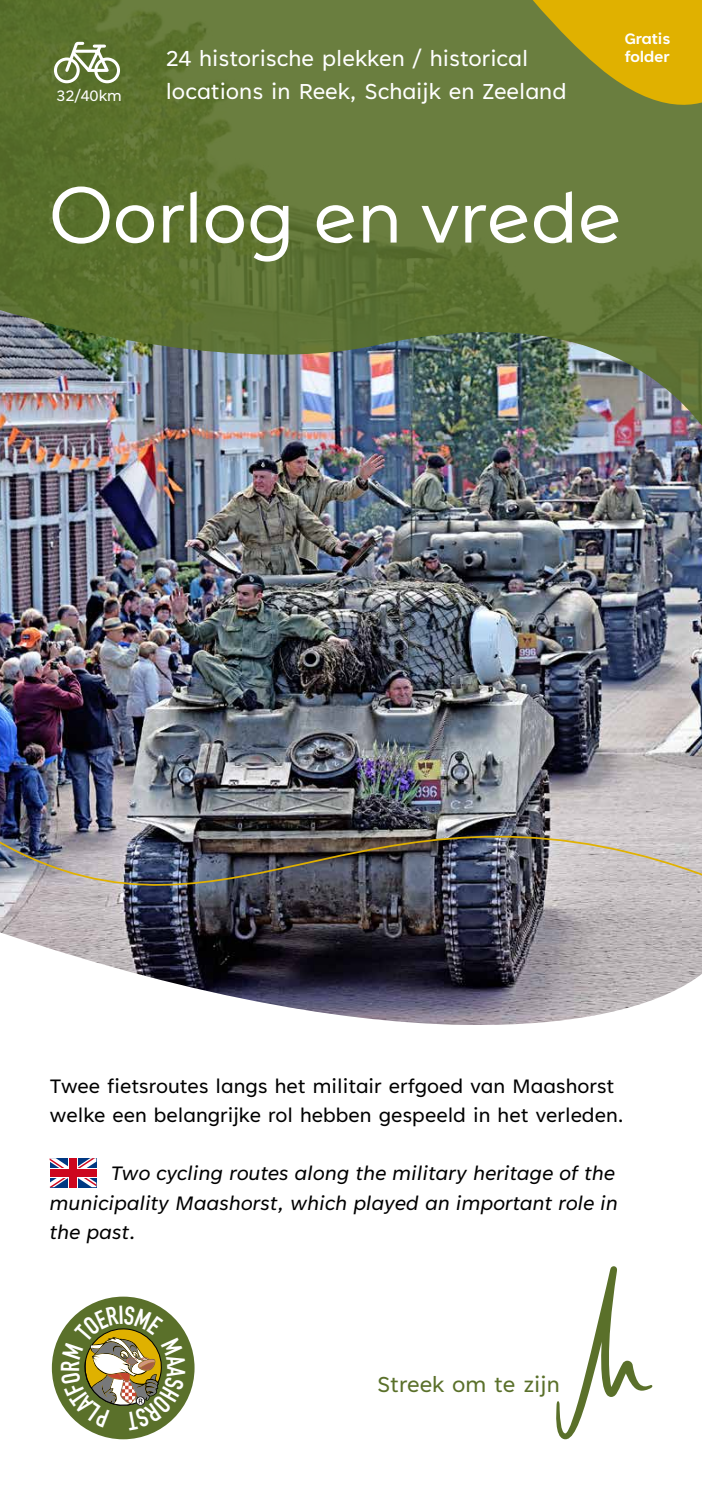
<style>
.page{position:relative;width:702px;height:1489px;background:#fff}
.page>*{position:absolute;margin:0;border:0;box-sizing:border-box;transform-origin:0 0}
.t1{font:75px "Horstenslenk";color:#fff}
.t2{font:25px/32.5px "Tenorite";color:#fff}
.t3{font:25px "Tenorite";color:#5a702a}
.t4{font:italic 22.5px/29.2px "Tenorite";color:#000}
.t5{font:22.5px/29.2px "Tenorite";color:#000}
.t6{font:700 17.5px/17.5px "Tenorite";color:#fff}
.t7{font:17.5px "Tenorite";color:#fff}
</style>
<div class="page">
<img style="left:32px;top:457px;width:670px;height:287px">
<img style="left:32px;top:0;width:670px;height:457px">
<svg style="left:514px;top:0;width:188px;height:117px;background:#aa991c"></svg>
<svg style="left:0;top:744px;width:702px;height:696px"></svg>
<div style="left:54px;top:57px;width:26px;height:26px;border:3px solid #fff;border-radius:50%"></div>
<div style="left:94px;top:57px;width:26px;height:26px;border:3px solid #fff;border-radius:50%"></div>
<svg style="left:63px;top:40px;width:49px;height:35px"></svg>
<svg style="left:50px;top:1158px;width:46px;height:29px"></svg>
<svg style="left:50px;top:1167px;width:46px;height:10px"></svg>
<div style="left:68px;top:1158px;width:10px;height:29px;background:#fff"></div>
<div style="left:50px;top:1168px;width:46px;height:8px;background:#cd071e"></div>
<div style="left:69px;top:1158px;width:8px;height:29px;background:#cd071e"></div>
<img style="left:0;top:0;width:32px;height:805px">
<svg style="left:61px;top:1305px;width:125px;height:125px;background:#82884b"></svg>
<p class="t7" style="left:56px;top:87px;width:67px">32/40km</p>
<p class="t2" style="left:166px;top:44px;width:402px">24 historische plekken / historical locations in Reek, Schaijk en Zeeland</p>
<p class="t6" style="left:624px;top:31px;width:47px">Gratis folder</p>
<h1 class="t1" style="left:50px;top:176px;width:573px">Oorlog en vrede</h1>
<p class="t5" style="left:50px;top:1072px;width:575px">Twee fietsroutes langs het militair erfgoed van Maashorst welke een belangrijke rol hebben gespeeld in het verleden.</p>
<p class="t4" style="left:50px;top:1160px;width:569px;text-indent:61px">Two cycling routes along the military heritage of the municipality Maashorst, which played an important role in the past.</p>
<p class="t3" style="left:377px;top:1370px;width:184px">Streek om te zijn</p>
</div>
